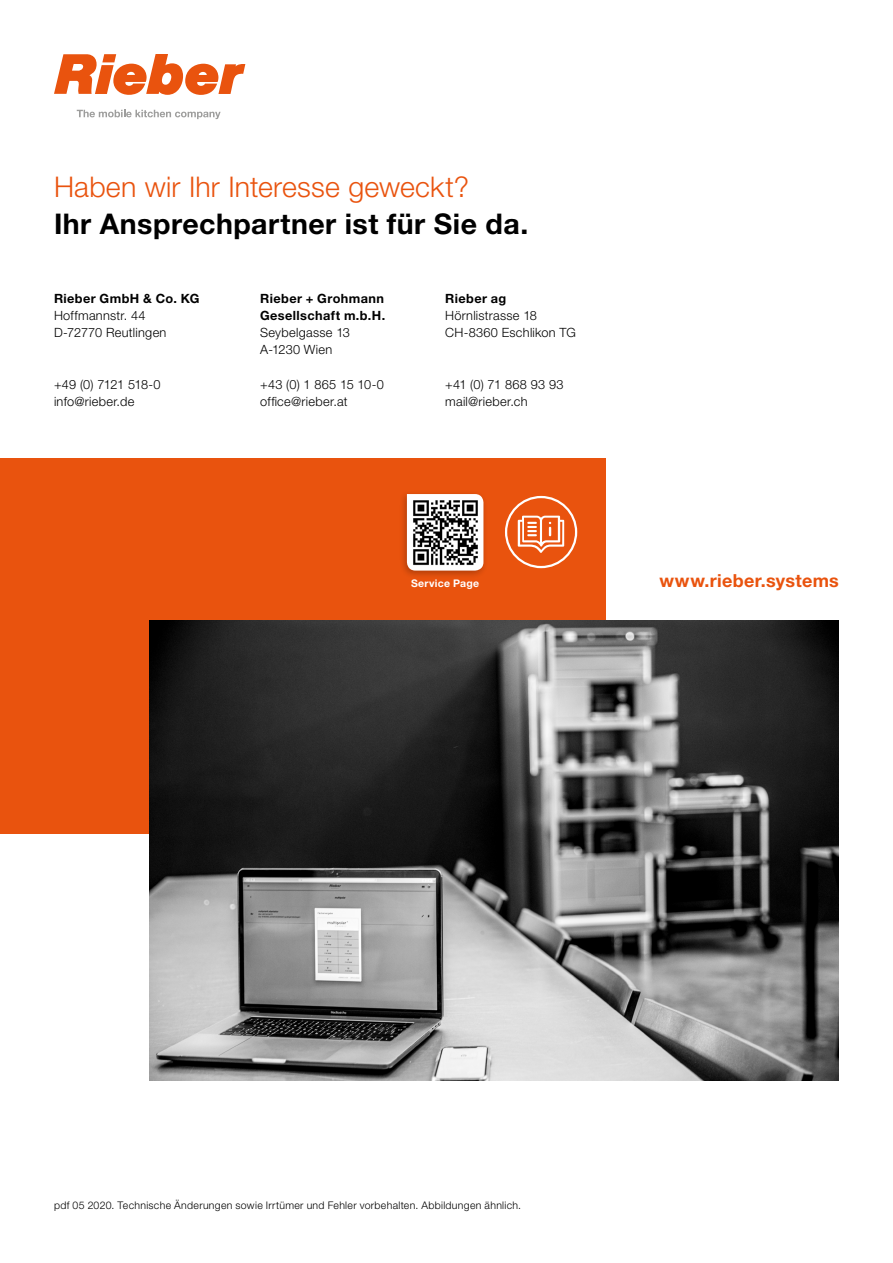
<style>
.page{position:relative;width:893px;height:1263px;background:#fff}
.page>*{position:absolute;margin:0;border:0;box-sizing:border-box;transform-origin:0 0}
.t1{font:700 28.5px "Helvetica Neue LT Std";letter-spacing:.015em;color:#000}
.t2{font:300 28.5px "Helvetica Neue LT Std";letter-spacing:.01em;color:#e9530e}
.t3{font:700 18px "Helvetica Neue LT Std";letter-spacing:.015em;color:#e9530e}
.t4{font:300 12.75px/17.2px "Helvetica Neue LT Std";letter-spacing:.02em;color:#000}
.t5{font:700 12.75px/17.2px "Helvetica Neue LT Std";letter-spacing:.03em;color:#000}
.t6{font:300 10.5px "Helvetica Neue LT Std";letter-spacing:.03em;color:#000}
.t7{font:700 10.5px "Helvetica Neue LT Std";letter-spacing:.025em;color:#fff}
</style>
<div class="page">
<div style="left:0;top:459px;width:605px;height:375px;background:#e9530e"></div>
<img style="left:149px;top:621px;width:690px;height:460px">
<svg style="left:505px;top:496px;width:72px;height:72px"></svg>
<svg style="left:77px;top:110px;width:144px;height:9px"></svg>
<svg style="left:54px;top:54px;width:191px;height:41px"></svg>
<div style="left:399px;top:490px;width:89px;height:89px;background:#000;opacity:.25"></div>
<svg style="left:407px;top:494px;width:76px;height:77px"></svg>
<img style="left:411px;top:498px;width:68px;height:68px">
<h1 class="t2" style="left:54px;top:169px;width:417px">Haben wir Ihr Interesse geweckt?</h1>
<h1 class="t1" style="left:54px;top:206px;width:476px">Ihr Ansprechpartner ist für Sie da.</h1>
<p class="t5" style="left:54px;top:289px;width:147px">Rieber GmbH &amp; Co. KG</p>
<p class="t4" style="left:54px;top:307px;width:114px">Hoffmannstr. 44<br>D-72770 Reutlingen</p>
<p class="t4" style="left:54px;top:376px;width:108px">+49 (0) 7121 518-0 info@rieber.de</p>
<p class="t5" style="left:260px;top:289px;width:127px">Rieber + Grohmann<br>Gesellschaft m.b.H.</p>
<p class="t4" style="left:260px;top:324px;width:91px">Seybelgasse 13<br>A-1230 Wien</p>
<p class="t4" style="left:260px;top:376px;width:125px">+43 (0) 1 865 15 10-0 office@rieber.at</p>
<p class="t5" style="left:445px;top:289px;width:63px">Rieber ag</p>
<p class="t4" style="left:445px;top:307px;width:132px">Hörnlistrasse 18<br>CH-8360 Eschlikon TG</p>
<p class="t4" style="left:445px;top:376px;width:120px">+41 (0) 71 868 93 93 mail@rieber.ch</p>
<p class="t7" style="left:411px;top:577px;width:70px">Service Page</p>
<h2 class="t3" style="left:659px;top:569px;width:181px">www.rieber.systems</h2>
<p class="t6" style="left:54px;top:1199px;width:469px">pdf 05 2020. Technische Änderungen sowie Irrtümer und Fehler vorbehalten. Abbildungen ähnlich.</p>
</div>
